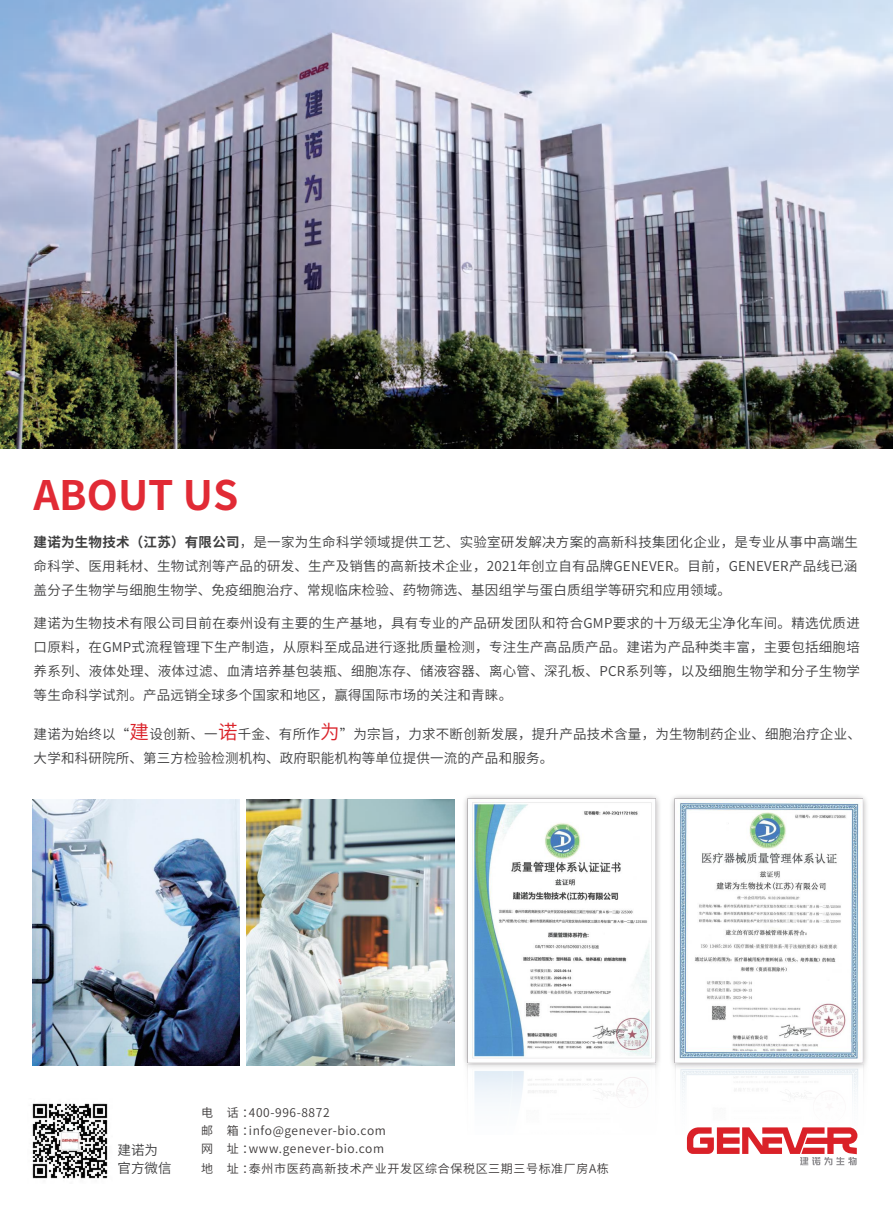
<style>
.page{position:relative;width:893px;height:1212px;background:#fff}
.page>*{position:absolute;margin:0;border:0;box-sizing:border-box;transform-origin:0 0}
.t1{font:700 40.5px "Source Han Sans SC";color:#e12a35}
.t2{font:13.5px/24px "Source Han Sans CN";letter-spacing:.015em;color:#3e3e3f}
.t3{font:12px/18px "Source Han Sans CN";letter-spacing:.05em;color:#3d3a3a}
.s1{font-weight:700}
.s2{font-size:19.5px;color:#da2128}
.s3{color:#3c3939}
</style>
<div class="page">
<img style="left:406px;top:796px;width:461px;height:338px">
<img style="left:32px;top:1103px;width:76px;height:76px">
<svg style="left:687px;top:1127px;width:170px;height:38px"></svg>
<img style="left:0;top:0;width:893px;height:448px">
<img style="left:32px;top:799px;width:207px;height:266px">
<img style="left:247px;top:799px;width:207px;height:266px">
<h1 class="t1" style="left:33px;top:473px;width:207px">ABOUT US</h1>
<p class="t2" style="left:34px;top:531px;width:826px;text-align:justify"><span class="s1">建诺为生物技术（江苏）有限公司</span>，是一家为生命科学领域提供工艺、实验室研发解决方案的高新科技集团化企业，是专业从事中高端生命科学、医用耗材、生物试剂等产品的研发、生产及销售的高新技术企业，2021年创立自有品牌GENEVER。目前，GENEVER产品线已涵盖分子生物学与细胞生物学、免疫细胞治疗、常规临床检验、药物筛选、基因组学与蛋白质组学等研究和应用领域。</p>
<p class="t2" style="left:34px;top:612px;width:828px;text-align:justify">建诺为生物技术有限公司目前在泰州设有主要的生产基地，具有专业的产品研发团队和符合GMP要求的十万级无尘净化车间。精选优质进口原料，在GMP式流程管理下生产制造，从原料至成品进行逐批质量检测，专注生产高品质产品。建诺为产品种类丰富，主要包括细胞培养系列、液体处理、液体过滤、血清培养基包装瓶、细胞冻存、储液容器、离心管、深孔板、PCR系列等，以及细胞生物学和分子生物学等生命科学试剂。产品远销全球多个国家和地区，赢得国际市场的关注和青睐。</p>
<p class="t2" style="left:34px;top:722px;width:829px">建诺为始终以“<span class="s2">建</span>设创新、一<span class="s2">诺</span>千金、有所作<span class="s2">为</span>”为宗旨，力求不断创新发展，提升产品技术含量，为生物制药企业、细胞治疗企业、大学和科研院所、第三方检验检测机构、政府职能机构等单位提供一流的产品和服务。</p>
<p class="t2" style="left:118px;top:1141px;width:55px;line-height:18px">建诺为官方微信</p>
<p class="t3" style="left:201px;top:1104px;width:186px">电 话：400-996-8872<br>邮 箱：info@genever-bio.com网 址<span class="s3">：www.genever-bio.com</span></p>
<p class="t3" style="left:201px;top:1160px;width:409px">地 址：泰州市医药高新技术产业开发区综合保税区三期三号标准厂房A栋</p>
</div>
